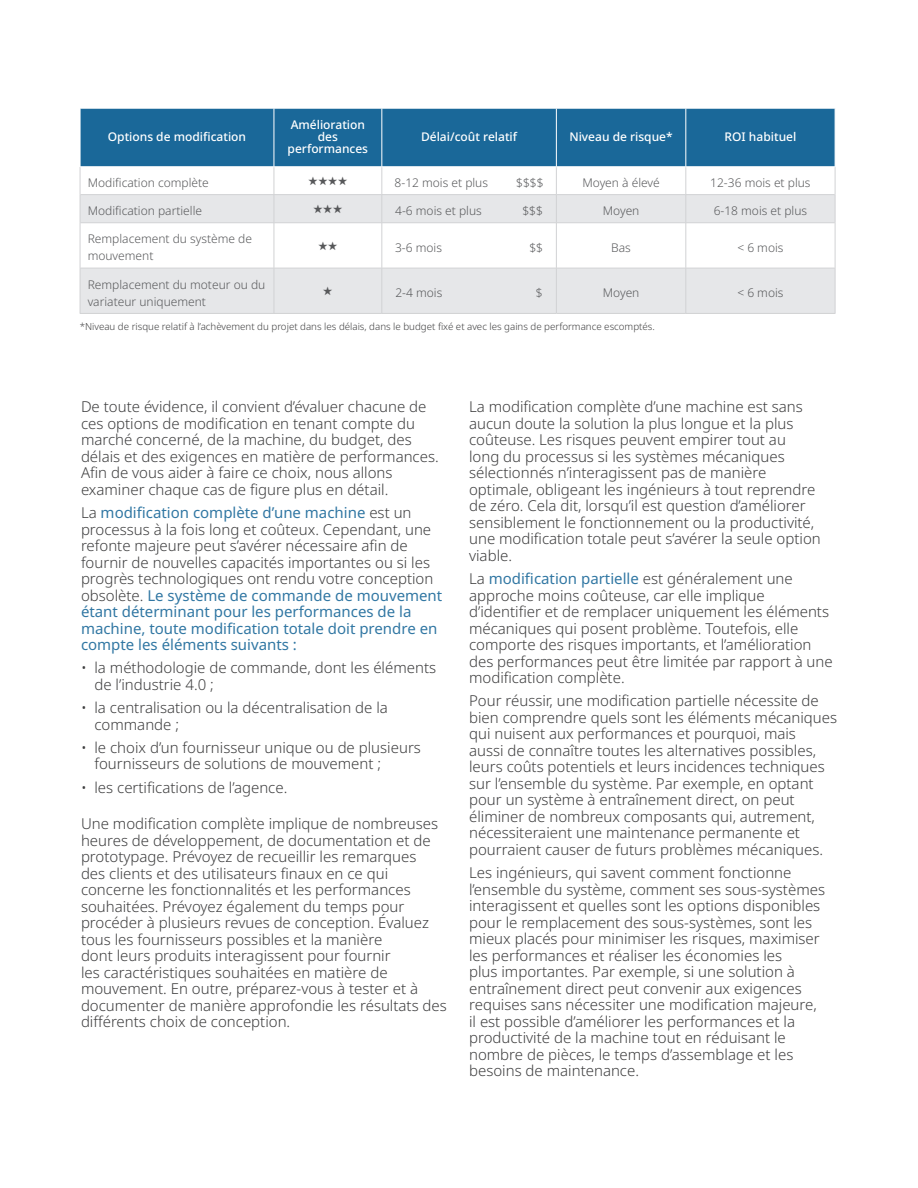
<style>
.page{position:relative;width:918px;height:1188px;background:#fff}
.page>*{position:absolute;margin:0;border:0;box-sizing:border-box;transform-origin:0 0}
.Body{font:300 15px/16.5px "Noto Sans";color:#3e3e3f}
.t1{font:300 12px/17.2px "Noto Sans";color:#57585a}
.t2{font:500 12px/12px "Noto Sans";color:#fff;text-align:center}
.t3{font:12px "Zapf Dingbats ITC";color:#57585a}
.t4{font:300 9.75px "Noto Sans";color:#3e3e3f}
.s1{font-weight:400;color:#3177a3}
</style>
<div class="page">
<div style="left:81px;top:109px;width:754px;height:58px;background:#1a6899"></div>
<svg style="left:81px;top:195px;width:754px;height:118px;fill:#e6e7e9"></svg>
<svg style="left:80px;top:168px;width:1px;height:55px"></svg>
<svg style="left:835px;top:167px;width:1px;height:56px"></svg>
<hr style="left:80px;top:223px;width:1px;height:45px;background:#d1d2d4">
<hr style="left:835px;top:223px;width:1px;height:45px;background:#d1d2d4">
<hr style="left:80px;top:268px;width:1px;height:45px;background:#d1d2d4">
<hr style="left:835px;top:268px;width:1px;height:45px;background:#d1d2d4">
<hr style="left:80px;top:313px;width:194px;height:1px;background:#d1d2d4">
<hr style="left:274px;top:313px;width:108px;height:1px;background:#d1d2d4">
<hr style="left:382px;top:313px;width:174px;height:1px;background:#d1d2d4">
<hr style="left:556px;top:313px;width:130px;height:1px;background:#d1d2d4">
<hr style="left:686px;top:313px;width:149px;height:1px;background:#d1d2d4">
<hr style="left:80px;top:194px;width:194px;height:1px;background:#d1d2d4">
<hr style="left:274px;top:194px;width:108px;height:1px;background:#d1d2d4">
<svg style="left:274px;top:168px;width:1px;height:55px"></svg>
<hr style="left:382px;top:194px;width:174px;height:1px;background:#d1d2d4">
<svg style="left:382px;top:168px;width:1px;height:55px"></svg>
<hr style="left:556px;top:194px;width:130px;height:1px;background:#d1d2d4">
<svg style="left:556px;top:168px;width:1px;height:55px"></svg>
<hr style="left:686px;top:194px;width:149px;height:1px;background:#d1d2d4">
<svg style="left:686px;top:168px;width:1px;height:55px"></svg>
<hr style="left:80px;top:223px;width:194px;height:1px;background:#d1d2d4">
<hr style="left:274px;top:223px;width:108px;height:1px;background:#d1d2d4">
<hr style="left:274px;top:223px;width:1px;height:45px;background:#d1d2d4">
<hr style="left:382px;top:223px;width:174px;height:1px;background:#d1d2d4">
<hr style="left:382px;top:223px;width:1px;height:45px;background:#d1d2d4">
<hr style="left:556px;top:223px;width:130px;height:1px;background:#d1d2d4">
<hr style="left:556px;top:223px;width:1px;height:45px;background:#d1d2d4">
<hr style="left:686px;top:223px;width:149px;height:1px;background:#d1d2d4">
<hr style="left:686px;top:223px;width:1px;height:45px;background:#d1d2d4">
<hr style="left:80px;top:268px;width:194px;height:1px;background:#d1d2d4">
<hr style="left:274px;top:268px;width:108px;height:1px;background:#d1d2d4">
<hr style="left:274px;top:268px;width:1px;height:45px;background:#d1d2d4">
<hr style="left:382px;top:268px;width:174px;height:1px;background:#d1d2d4">
<hr style="left:382px;top:268px;width:1px;height:45px;background:#d1d2d4">
<hr style="left:556px;top:268px;width:130px;height:1px;background:#d1d2d4">
<hr style="left:556px;top:268px;width:1px;height:45px;background:#d1d2d4">
<hr style="left:686px;top:268px;width:149px;height:1px;background:#d1d2d4">
<hr style="left:686px;top:268px;width:1px;height:45px;background:#d1d2d4">
<hr style="left:274px;top:108px;width:1px;height:59px;background:#fff">
<hr style="left:382px;top:108px;width:1px;height:59px;background:#fff">
<hr style="left:556px;top:108px;width:1px;height:59px;background:#fff">
<hr style="left:686px;top:108px;width:1px;height:59px;background:#fff">
<svg style="left:318px;top:241px;width:19px;height:9px"></svg>
<svg style="left:323px;top:287px;width:9px;height:8px"></svg>
<p class="t2" style="left:108px;top:130px;width:140px">Options de modification</p>
<p class="t2" style="left:291px;top:118px;width:76px">Amélioration</p>
<p class="t2" style="left:288px;top:130px;width:82px">des performances</p>
<p class="t2" style="left:421px;top:130px;width:98px">Délai/coût relatif</p>
<p class="t2" style="left:569px;top:130px;width:105px">Niveau de risque*</p>
<p class="t2" style="left:725px;top:130px;width:73px">ROI habituel</p>
<p class="t1" style="left:88px;top:174px;width:123px">Modification complète</p>
<p class="t3" style="left:308px;top:175px;width:41px">★★★★</p>
<p class="t1" style="left:395px;top:174px;width:95px">8-12 mois et plus</p>
<p class="t1" style="left:516px;top:174px;width:29px">$$$$</p>
<p class="t1" style="left:582px;top:174px;width:79px">Moyen à élevé</p>
<p class="t1" style="left:710px;top:174px;width:102px">12-36 mois et plus</p>
<p class="t1" style="left:88px;top:202px;width:116px">Modification partielle</p>
<p class="t3" style="left:313px;top:203px;width:31px">★★★</p>
<p class="t1" style="left:395px;top:202px;width:88px">4-6 mois et plus</p>
<p class="t1" style="left:522px;top:202px;width:22px">$$$</p>
<p class="t1" style="left:603px;top:202px;width:38px">Moyen</p>
<p class="t1" style="left:714px;top:202px;width:95px">6-18 mois et plus</p>
<p class="t1" style="left:88px;top:230px;width:166px">Remplacement du système de mouvement</p>
<p class="t1" style="left:395px;top:239px;width:48px">3-6 mois</p>
<p class="t1" style="left:529px;top:239px;width:15px">$$</p>
<p class="t1" style="left:611px;top:239px;width:21px">Bas</p>
<p class="t1" style="left:737px;top:239px;width:48px">&lt; 6 mois</p>
<p class="t1" style="left:88px;top:276px;width:179px">Remplacement du moteur ou du variateur uniquement</p>
<p class="t1" style="left:395px;top:284px;width:48px">2-4 mois</p>
<p class="t1" style="left:536px;top:284px;width:8px">$</p>
<p class="t1" style="left:603px;top:284px;width:38px">Moyen</p>
<p class="t1" style="left:737px;top:284px;width:48px">&lt; 6 mois</p>
<p class="t4" style="left:80px;top:321px;width:577px">*Niveau de risque relatif à l’achèvement du projet dans les délais, dans le budget fixé et avec les gains de performance escomptés.</p>
<p class="Body" style="left:81px;top:399px;width:359px">De toute évidence, il convient d’évaluer chacune de ces options de modification en tenant compte du marché concerné, de la machine, du budget, des délais et des exigences en matière de performances.<br>Afin de vous aider à faire ce choix, nous allons examiner chaque cas de figure plus en détail.</p>
<p class="Body" style="left:81px;top:505px;width:363px">La <span class="s1">modification complète d’une machine</span> est un processus à la fois long et coûteux. Cependant, une refonte majeure peut s’avérer nécessaire afin de fournir de nouvelles capacités importantes ou si les progrès technologiques ont rendu votre conception obsolète. <span class="s1">Le système de commande de mouvement étant déterminant pour les performances de la machine, toute modification totale doit prendre en compte les éléments suivants :</span></p>
<p class="Body" style="left:94px;top:660px;width:343px;text-indent:-14px">• la méthodologie de commande, dont les éléments de l’industrie 4.0 ;</p>
<p class="Body" style="left:94px;top:700px;width:295px;text-indent:-14px">• la centralisation ou la décentralisation de la commande ;</p>
<p class="Body" style="left:94px;top:739px;width:328px;text-indent:-14px">• le choix d’un fournisseur unique ou de plusieurs fournisseurs de solutions de mouvement ;</p>
<p class="Body" style="left:81px;top:779px;width:208px">• les certifications de l’agence.</p>
<p class="Body" style="left:81px;top:816px;width:367px">Une modification complète implique de nombreuses heures de développement, de documentation et de prototypage. Prévoyez de recueillir les remarques<br>des clients et des utilisateurs finaux en ce qui concerne les fonctionnalités et les performances souhaitées. Prévoyez également du temps pour procéder à plusieurs revues de conception. Évaluez tous les fournisseurs possibles et la manière<br>dont leurs produits interagissent pour fournir<br>les caractéristiques souhaitées en matière de mouvement. En outre, préparez-vous à tester et à documenter de manière approfondie les résultats des différents choix de conception.</p>
<p class="Body" style="left:469px;top:399px;width:353px">La modification complète d’une machine est sans aucun doute la solution la plus longue et la plus coûteuse. Les risques peuvent empirer tout au<br>long du processus si les systèmes mécaniques sélectionnés n’interagissent pas de manière optimale, obligeant les ingénieurs à tout reprendre de zéro. Cela dit, lorsqu’il est question d’améliorer sensiblement le fonctionnement ou la productivité, une modification totale peut s’avérer la seule option viable.</p>
<p class="Body" style="left:469px;top:571px;width:365px">La <span class="s1">modification partielle</span> est généralement une approche moins coûteuse, car elle implique d’identifier et de remplacer uniquement les éléments mécaniques qui posent problème. Toutefois, elle comporte des risques importants, et l’amélioration des performances peut être limitée par rapport à une modification complète.</p>
<p class="Body" style="left:469px;top:693px;width:370px">Pour réussir, une modification partielle nécessite de bien comprendre quels sont les éléments mécaniques qui nuisent aux performances et pourquoi, mais<br>aussi de connaître toutes les alternatives possibles, leurs coûts potentiels et leurs incidences techniques sur l’ensemble du système. Par exemple, en optant pour un système à entraînement direct, on peut éliminer de nombreux composants qui, autrement, nécessiteraient une maintenance permanente et pourraient causer de futurs problèmes mécaniques.</p>
<p class="Body" style="left:469px;top:865px;width:357px">Les ingénieurs, qui savent comment fonctionne l’ensemble du système, comment ses sous-systèmes interagissent et quelles sont les options disponibles pour le remplacement des sous-systèmes, sont les mieux placés pour minimiser les risques, maximiser les performances et réaliser les économies les<br>plus importantes. Par exemple, si une solution à entraînement direct peut convenir aux exigences requises sans nécessiter une modification majeure, il est possible d’améliorer les performances et la productivité de la machine tout en réduisant le nombre de pièces, le temps d’assemblage et les besoins de maintenance.</p>
</div>
